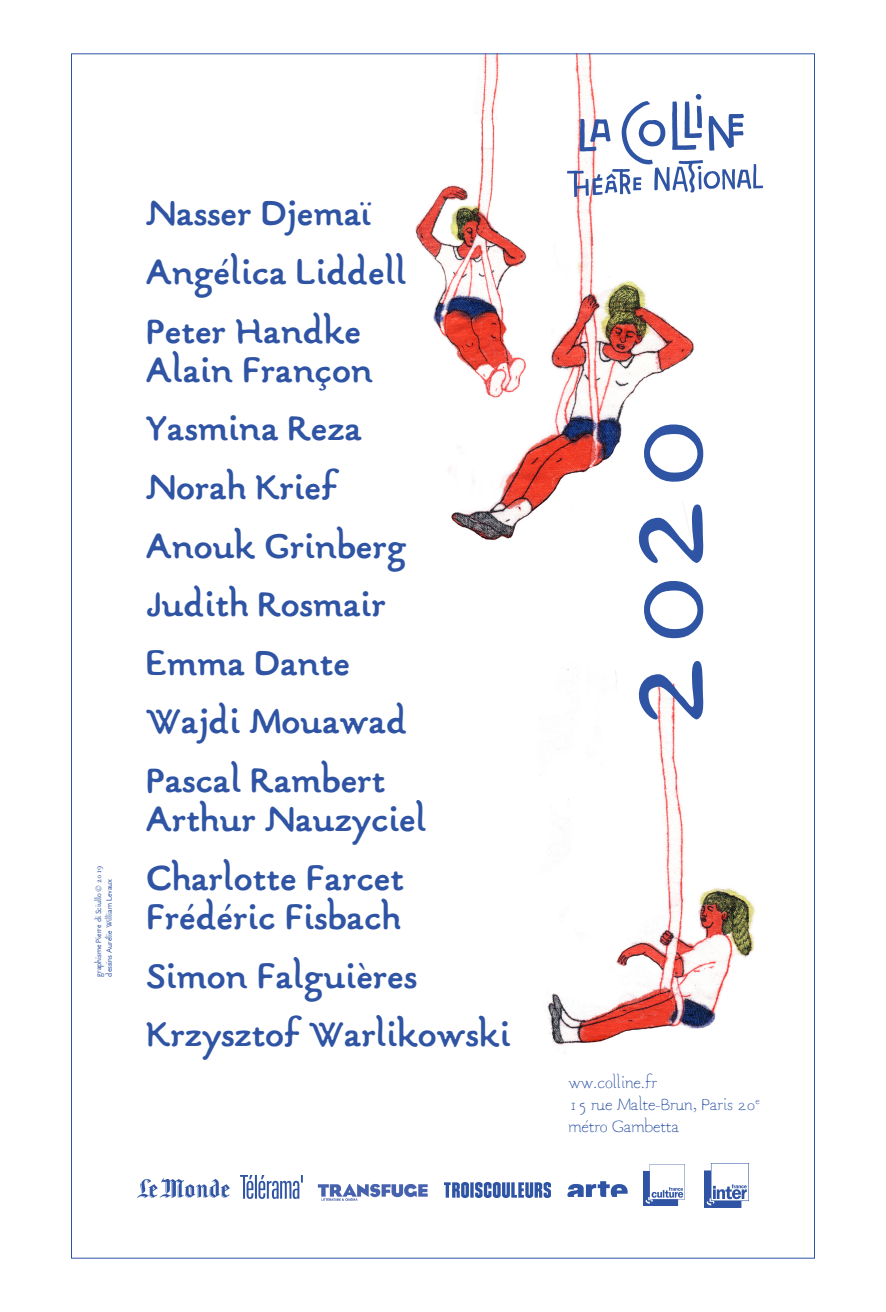
<style>
.page{position:relative;width:886px;height:1312px;background:#fff}
.page>*{position:absolute;margin:0;border:0;box-sizing:border-box;transform-origin:0 0}
.t1{font:500 159.62px "Gararond";color:#2f54a4}
.t2{font:700 39.25px/58.5px "Gararond";letter-spacing:-.01em;color:#2f54a4}
.t3{font:300 18.62px/22.4px "Gararond";letter-spacing:-.01em;color:#2f54a4}
.t4{font:500 8.75px/10.5px "Gararond";letter-spacing:-.01em;color:#2f54a4}
</style>
<div class="page">
<img style="left:448px;top:55px;width:249px;height:485px">
<img style="left:568px;top:95px;width:194px;height:101px">
<img style="left:415px;top:55px;width:127px;height:366px">
<img style="left:547px;top:669px;width:209px;height:384px">
<img style="left:137px;top:1178px;width:92px;height:19px">
<img style="left:240px;top:1175px;width:62px;height:22px">
<img style="left:317px;top:1184px;width:111px;height:17px">
<img style="left:567px;top:1181px;width:61px;height:16px">
<img style="left:643px;top:1164px;width:42px;height:41px">
<img style="left:704px;top:1163px;width:44px;height:43px">
<img style="left:444px;top:1182px;width:106px;height:15px">
<p class="t4" style="left:94px;top:976px;width:112px;rotate:-90deg">graphisme Pierre di Sciullo © 2019 dessins Aurélie William Levaux</p>
<p class="t2" style="left:146px;top:188px;width:262px">Nasser Djemaï<br>Angélica Liddell<br>Peter Handke</p>
<p class="t2" style="left:146px;top:344px;width:263px">Alain Françon<br>Yasmina Reza<br>Norah Krief<br>Anouk Grinberg<br>Judith Rosmair<br>Emma Dante<br>Wajdi Mouawad<br>Pascal Rambert</p>
<p class="t2" style="left:146px;top:793px;width:283px">Arthur Nauzyciel<br>Charlotte Farcet</p>
<p class="t2" style="left:146px;top:891px;width:366px">Frédéric Fisbach<br>Simon Falguières<br>Krzysztof Warlikowski</p>
<h1 class="t1" style="left:568px;top:729px;width:316px;rotate:-90deg">2020</h1>
<p class="t3" style="left:568px;top:1072px;width:193px">ww.colline.fr<br>15 rue Malte-Brun, Paris 20<sup>e </sup>métro Gambetta</p>
</div>
